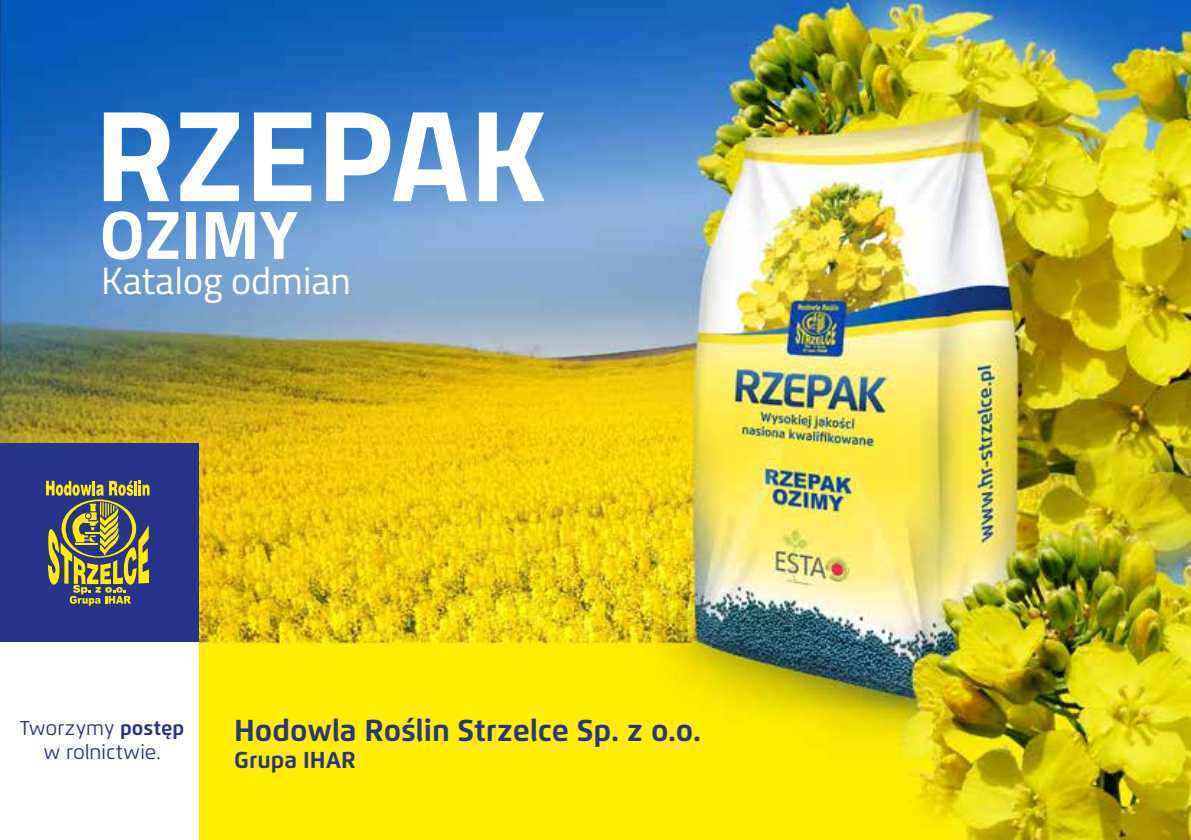
<style>
.page{position:relative;width:1191px;height:840px;background:#fff}
.page>*{position:absolute;margin:0;border:0;box-sizing:border-box;transform-origin:0 0}
.t1{font:700 130.2px "Cairo";color:#fff}
.t2{font:700 68.6px "Cairo";color:#fff}
.t3{font:38px "Cairo";color:#fff}
.t4{font:700 30.2px "Flexo";letter-spacing:-.005em;color:#283583}
.t5{font:700 23px "Flexo";color:#283583}
.t6{font:20px/24px "Flexo";color:#28348b;text-align:center}
.s1{font-weight:700}
</style>
<div class="page">
<img style="left:0;top:0;width:1191px;height:839px">
<div style="left:0;top:641px;width:198px;height:198px;background:#fff"></div>
<div style="left:0;top:442px;width:198px;height:199px;background:#28348b"></div>
<svg style="left:46px;top:480px;width:103px;height:125px"></svg>
<h1 class="t1" style="left:94px;top:49px;width:454px">RZEPAK</h1>
<h2 class="t2" style="left:100px;top:179px;width:199px">OZIMY</h2>
<p class="t3" style="left:101px;top:252px;width:251px">Katalog odmian</p>
<p class="t6" style="left:20px;top:715px;width:166px">Tworzymy <span class="s1">postęp </span>w rolnictwie.</p>
<p class="t4" style="left:234px;top:711px;width:468px">Hodowla Roślin Strzelce Sp. z o.o.</p>
<p class="t5" style="left:234px;top:745px;width:123px">Grupa IHAR</p>
</div>
